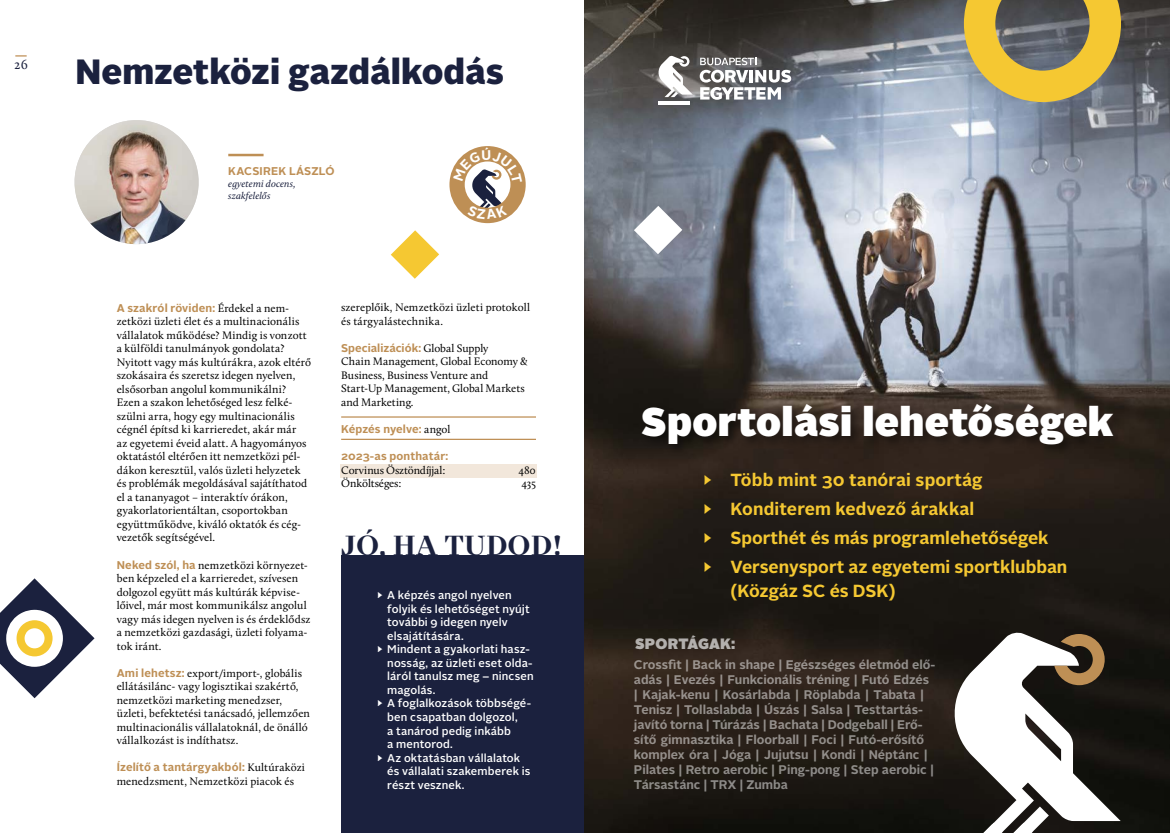
<style>
.page{position:relative;width:1170px;height:833px;background:#fff}
.page>*{position:absolute;margin:0;border:0;box-sizing:border-box;transform-origin:0 0}
.t1{font:900 40px "Alright Sans";letter-spacing:.01em;color:#fff}
.t2{font:900 35px "Alright Sans";color:#1b213e}
.t3{font:700 27.5px "TT Nooks";color:#1b213e}
.t4{font:700 17.5px/29.1px "Alright Sans";color:#f5c832}
.t5{font:900 15px "Alright Sans";letter-spacing:.005em;color:#fff}
.t6{font:13.75px "Calluna";color:#1b213e}
.t7{font:700 12.5px/15px "Alright Sans";color:#fff}
.t8{font:11.25px/13.5px "Calluna";letter-spacing:.01em;color:#000}
.t9{font:500 11.25px "Alright Sans";letter-spacing:.01em;color:#fff}
.t10{font:700 11.25px "Alright Sans";letter-spacing:.01em;color:#be8f55}
.t11{font:11.25px "Calluna";letter-spacing:-.015em;color:#000}
.t12{font:11.25px "Calluna";letter-spacing:-.01em;color:#000}
.t13{font:italic 10px/12px "Calluna";letter-spacing:.01em;color:#1b213e}
.s1{font-family:"Calluna";font-weight:400;color:#000}
.s2{font-family:"Alright Sans";font-weight:700;color:#be8f55}
.s3{font-family:"Calluna";font-weight:400}
</style>
<div class="page">
<svg style="left:15px;top:55px;width:12px;height:2px"></svg>
<div style="left:341px;top:555px;width:244px;height:278px;background:#1b213e"></div>
<hr style="left:341px;top:439px;width:195px;height:1px;background:#be8f55">
<hr style="left:341px;top:416px;width:195px;height:1px;background:#be8f55">
<div style="left:340px;top:464px;width:197px;height:13px;background:#f2e7db"></div>
<img style="left:74px;top:120px;width:125px;height:124px">
<hr style="left:228px;top:154px;width:35px;height:2px;background:#be8f55">
<svg style="left:0;top:578px;width:94px;height:120px"></svg>
<svg style="left:391px;top:230px;width:48px;height:49px"></svg>
<img style="left:585px;top:0;width:584px;height:833px">
<svg style="left:634px;top:206px;width:48px;height:48px"></svg>
<div style="left:640px;top:402px;width:485px;height:55px;background:#000;opacity:.42"></div>
<svg style="left:699px;top:58px;width:92px;height:42px"></svg>
<svg style="left:657px;top:56px;width:35px;height:41px"></svg>
<hr style="left:658px;top:101px;width:32px;height:3px;background:#fff">
<svg style="left:963px;top:0;width:157px;height:102px;background:#aa9754"></svg>
<svg style="left:948px;top:631px;width:172px;height:202px"></svg>
<svg style="left:449px;top:146px;width:76px;height:77px"></svg>
<p class="t6" style="left:14px;top:56px;width:15px">26</p>
<h2 class="t2" style="left:75px;top:46px;width:430px">Nemzetközi gazdálkodás</h2>
<p class="t10" style="left:228px;top:163px;width:108px">KACSIREK LÁSZLÓ</p>
<p class="t13" style="left:228px;top:177px;width:69px">egyetemi docens, szakfelelős</p>
<p class="t10" style="left:117px;top:300px;width:174px">A szakról röviden: <span class="s1">Érdekel a nem-</span></p>
<p class="t8" style="left:117px;top:315px;width:196px">zetközi üzleti élet és a multinacionális vállalatok működése? Mindig is vonzott a külföldi tanulmányok gondolata?<br>Nyitott vagy más kultúrákra, azok eltérő szokásaira és szeretsz idegen nyelven, elsősorban angolul kommunikálni?<br>Ezen a szakon lehetőséged lesz felké&shy;szülni arra, hogy egy multinacionális cégnél építsd ki karrieredet, akár már<br>az egyetemi éveid alatt. A hagyományos oktatástól eltérően itt nemzetközi pél&shy;dákon keresztül, valós üzleti helyzetek és problémák megoldásával sajátíthatod el a tananyagot – interaktív órákon, gyakorlatorientáltan, csoportokban együttműködve, kiváló oktatók és cég&shy;vezetők segítségével.</p>
<p class="t8" style="left:117px;top:558px;width:195px"><span class="s2">Neked szól, ha</span> nemzetközi környezet&shy;ben képzeled el a karrieredet, szívesen dolgozol együtt más kultúrák képvise&shy;lőivel, már most kommunikálsz angolul vagy más idegen nyelven is és érdeklődsz a nemzetközi gazdasági, üzleti folyama&shy;tok iránt.</p>
<p class="t8" style="left:117px;top:666px;width:195px"><span class="s2">Ami lehetsz:</span> export/import-, globális ellátásilánc- vagy logisztikai szakértő, nemzetközi marketing menedzser, üzleti, befektetési tanácsadó, jellemzően multinacionális vállalatoknál, de önálló vállalkozást is indíthatsz.</p>
<p class="t10" style="left:117px;top:759px;width:190px">Ízelítő a tantárgyakból: <span class="s1">Kultúraközi</span></p>
<p class="t8" style="left:117px;top:774px;width:179px">menedzsment, Nemzetközi piacok és</p>
<p class="t8" style="left:341px;top:301px;width:190px">szereplőik, Nemzetközi üzleti protokoll és tárgyalástechnika.</p>
<p class="t10" style="left:341px;top:340px;width:149px">Specializációk: <span class="s1">Global Supply</span></p>
<p class="t8" style="left:341px;top:355px;width:188px">Chain Management, Global Economy &amp;<br>Business, Business Venture and<br>Start-Up Management, Global Markets and Marketing.</p>
<p class="t10" style="left:341px;top:421px;width:111px">Képzés nyelve: <span class="s1">angol</span></p>
<p class="t10" style="left:341px;top:448px;width:109px">2023-as ponthatár:</p>
<p class="t11" style="left:341px;top:463px;width:106px">Corvinus Ösztöndíjjal:</p>
<p class="t8" style="left:518px;top:463px;width:19px">480</p>
<p class="t12" style="left:341px;top:476px;width:62px">Önköltséges:</p>
<p class="t8" style="left:521px;top:476px;width:16px">435</p>
<h3 class="t3" style="left:341px;top:529px;width:222px">JÓ, HA TUDOD!</h3>
<p class="t9" style="left:376px;top:588px;width:137px"><span class="s3">►</span> A képzés angol nyelven</p>
<p class="t9" style="left:387px;top:601px;width:144px">folyik és lehetőséget nyújt</p>
<p class="t9" style="left:387px;top:615px;width:122px">további 9 idegen nyelv</p>
<p class="t9" style="left:387px;top:628px;width:78px">elsajátítására.</p>
<p class="t9" style="left:376px;top:642px;width:154px"><span class="s3">►</span> Mindent a gyakorlati hasz-</p>
<p class="t9" style="left:387px;top:655px;width:147px">nosság, az üzleti eset olda-</p>
<p class="t9" style="left:387px;top:669px;width:148px">láról tanulsz meg – nincsen</p>
<p class="t9" style="left:387px;top:682px;width:50px">magolás.</p>
<p class="t9" style="left:376px;top:696px;width:156px"><span class="s3">►</span> A foglalkozások többségé-</p>
<p class="t9" style="left:387px;top:709px;width:132px">ben csapatban dolgozol,</p>
<p class="t9" style="left:387px;top:723px;width:125px">a tanárod pedig inkább</p>
<p class="t9" style="left:387px;top:736px;width:67px">a mentorod.</p>
<p class="t9" style="left:376px;top:750px;width:145px"><span class="s3">►</span> Az oktatásban vállalatok</p>
<p class="t9" style="left:387px;top:763px;width:145px">és vállalati szakemberek is</p>
<p class="t9" style="left:387px;top:777px;width:79px">részt vesznek.</p>
<h1 class="t1" style="left:641px;top:393px;width:474px">Sportolási lehetőségek</h1>
<h3 class="t4" style="left:702px;top:465px;width:367px"><span class="s3">►</span> Több mint 30 tanórai sportág<br><span class="s3">►</span> Konditerem kedvező árakkal<br><span class="s3">►</span> Sporthét és más programlehetőségek<br><span class="s3">►</span> Versenysport az egyetemi sportklubban</h3>
<h3 class="t4" style="left:730px;top:576px;width:167px">(Közgáz SC és DSK)</h3>
<h3 class="t5" style="left:635px;top:632px;width:102px">SPORTÁGAK:</h3>
<p class="t7" style="left:634px;top:657px;width:303px">Crossfit | Back in shape | Egészséges életmód elő&shy;adás | Evezés | Funkcionális tréning | Futó Edzés | Kajak-kenu | Kosárlabda | Röplabda | Tabata | Tenisz | Tollaslabda | Úszás | Salsa | Testtartás&shy;javító torna | Túrázás | Bachata | Dodgeball | Erő&shy;sítő gimnasztika | Floorball | Foci | Futó-erősítő komplex óra | Jóga | Jujutsu | Kondi | Néptánc | Pilates | Retro aerobic | Ping-pong | Step aerobic | Társastánc | TRX | Zumba</p>
</div>
